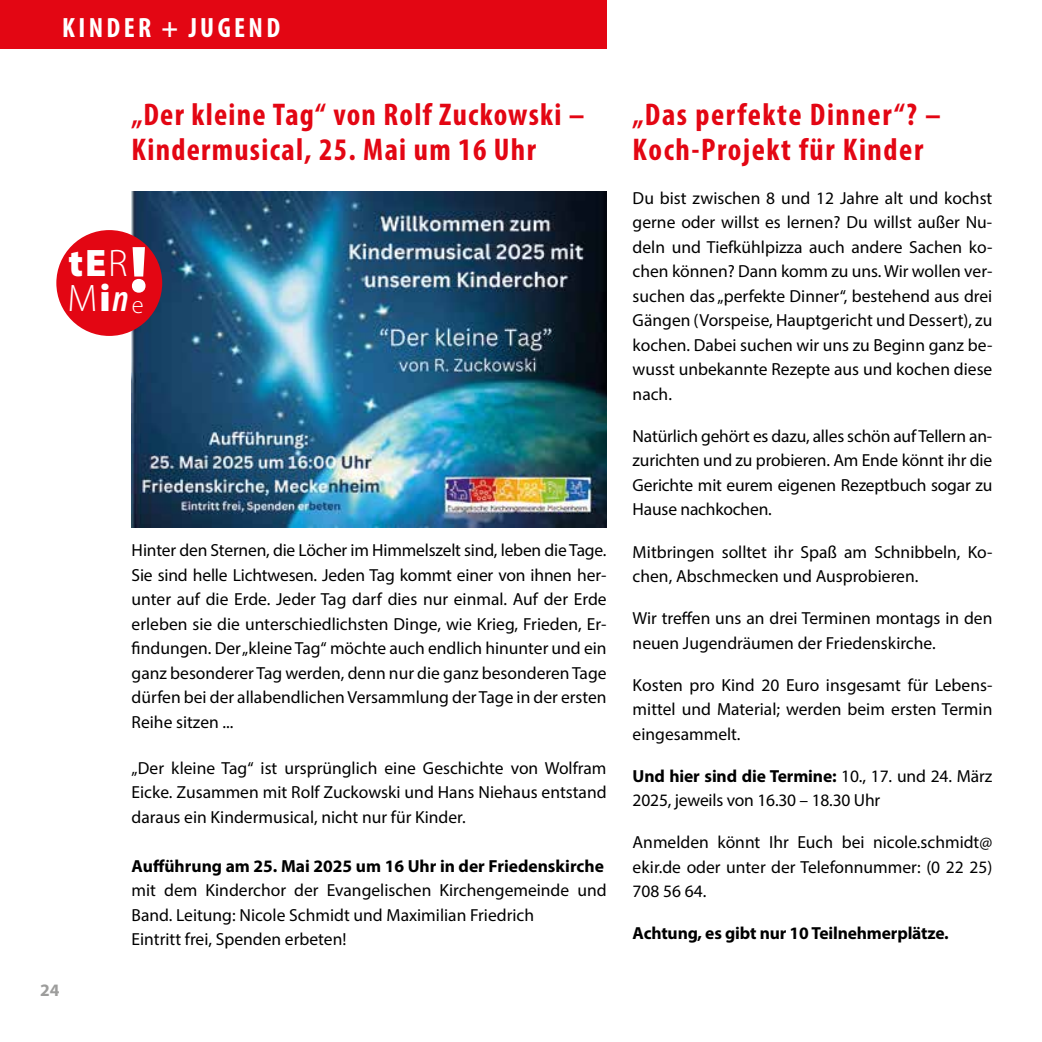
<style>
.page{position:relative;width:1042px;height:1042px;background:#fff}
.page>*{position:absolute;margin:0;border:0;box-sizing:border-box;transform-origin:0 0}
.t1{font:900 38.5px/35px "Myriad Pro";color:#fff}
.t2{font:700 condensed 31.5px/35px "Myriad Pro";letter-spacing:.04em;color:#e30613}
.t3{font:700 condensed 28px "Myriad Pro";letter-spacing:.12em;color:#fff}
.t4{font:300 24.5px "Myriad Pro";color:#fff}
.t5{font:17.5px/24.5px "Myriad Pro";color:#000;text-align:justify}
.t6{font:700 17.5px "Myriad Pro";letter-spacing:-.005em;color:#000}
.t7{font:700 17.5px "Myriad Pro";color:#9d9d9c}
.s1{font-weight:300}
.s2{font-weight:600;font-style:italic;font-stretch:condensed}
.s3{font-weight:700}
</style>
<div class="page">
<div style="left:0;top:0;width:606px;height:49px;background:#e30613"></div>
<img style="left:132px;top:191px;width:474px;height:336px">
<div style="left:56px;top:230px;width:106px;height:106px;background:#e30613;border-radius:50%"></div>
<h3 class="t3" style="left:62px;top:10px;width:219px">KINDER + JUGEND</h3>
<h2 class="t2" style="left:132px;top:96px;width:454px">„Der kleine Tag“ von Rolf Zuckowski –<br>Kindermusical, 25. Mai um 16 Uhr</h2>
<h1 class="t1" style="left:67px;top:244px;width:82px">tE<span class="s1">R<br>M</span>i<span class="s2">n</span><sup>!</sup></h1>
<h3 class="t4" style="left:132px;top:290px;width:13px">e</h3>
<p class="t7" style="left:40px;top:978px;width:21px">24</p>
<p class="t5" style="left:132px;top:538px;width:476px">Hinter den Sternen, die Löcher im Himmelszelt sind, leben die Tage.<br>Sie sind helle Lichtwesen. Jeden Tag kommt einer von ihnen her&shy;unter auf die Erde. Jeder Tag darf dies nur einmal. Auf der Erde erleben sie die unterschiedlichsten Dinge, wie Krieg, Frieden, Er&shy;findungen. Der „kleine Tag“ möchte auch endlich hinunter und ein ganz besonderer Tag werden, denn nur die ganz besonderen Tage dürfen bei der allabendlichen Versammlung der Tage in der ersten Reihe sitzen ...</p>
<p class="t5" style="left:132px;top:755px;width:476px">„Der kleine Tag“ ist ursprünglich eine Geschichte von Wolfram Eicke. Zusammen mit Rolf Zuckowski und Hans Niehaus entstand daraus ein Kindermusical, nicht nur für Kinder.</p>
<p class="t6" style="left:132px;top:854px;width:474px">Aufführung am 25. Mai 2025 um 16 Uhr in der Friedenskirche</p>
<p class="t5" style="left:132px;top:877px;width:476px;text-align:left">mit dem Kinderchor der Evangelischen Kirchengemeinde und<br>Band. Leitung: Nicole Schmidt und Maximilian Friedrich<br>Eintritt frei, Spenden erbeten!</p>
<h2 class="t2" style="left:632px;top:96px;width:310px">„Das perfekte Dinner“? –<br>Koch-Projekt für Kinder</h2>
<p class="t5" style="left:632px;top:185px;width:361px">Du bist zwischen 8 und 12 Jahre alt und kochst gerne oder willst es lernen? Du willst außer Nu&shy;deln und Tiefkühlpizza auch andere Sachen ko&shy;chen können? Dann komm zu uns. Wir wollen ver&shy;suchen das „perfekte Dinner“, bestehend aus drei Gängen (Vorspeise, Hauptgericht und Dessert), zu kochen. Dabei suchen wir uns zu Beginn ganz be&shy;wusst unbekannte Rezepte aus und kochen diese nach.</p>
<p class="t5" style="left:632px;top:423px;width:361px">Natürlich gehört es dazu, alles schön auf Tellern an&shy;zurichten und zu probieren. Am Ende könnt ihr die Gerichte mit eurem eigenen Rezeptbuch sogar zu Hause nachkochen.</p>
<p class="t5" style="left:632px;top:539px;width:361px">Mitbringen solltet ihr Spaß am Schnibbeln, Ko&shy;chen, Abschmecken und Ausprobieren.</p>
<p class="t5" style="left:632px;top:605px;width:361px">Wir treffen uns an drei Terminen montags in den neuen Jugendräumen der Friedenskirche.</p>
<p class="t5" style="left:632px;top:672px;width:361px">Kosten pro Kind 20 Euro insgesamt für Lebens&shy;mittel und Material; werden beim ersten Termin eingesammelt.</p>
<p class="t5" style="left:632px;top:763px;width:361px"><span class="s3">Und hier sind die Termine:</span> 10., 17. und 24. März<br>2025, jeweils von 16.30 – 18.30 Uhr</p>
<p class="t5" style="left:632px;top:829px;width:361px">Anmelden könnt Ihr Euch bei nicole.schmidt@ ekir.de oder unter der Telefonnummer: (0 22 25)<br>708 56 64.</p>
<p class="t6" style="left:632px;top:922px;width:318px">Achtung, es gibt nur 10 Teilnehmerplätze.</p>
</div>
